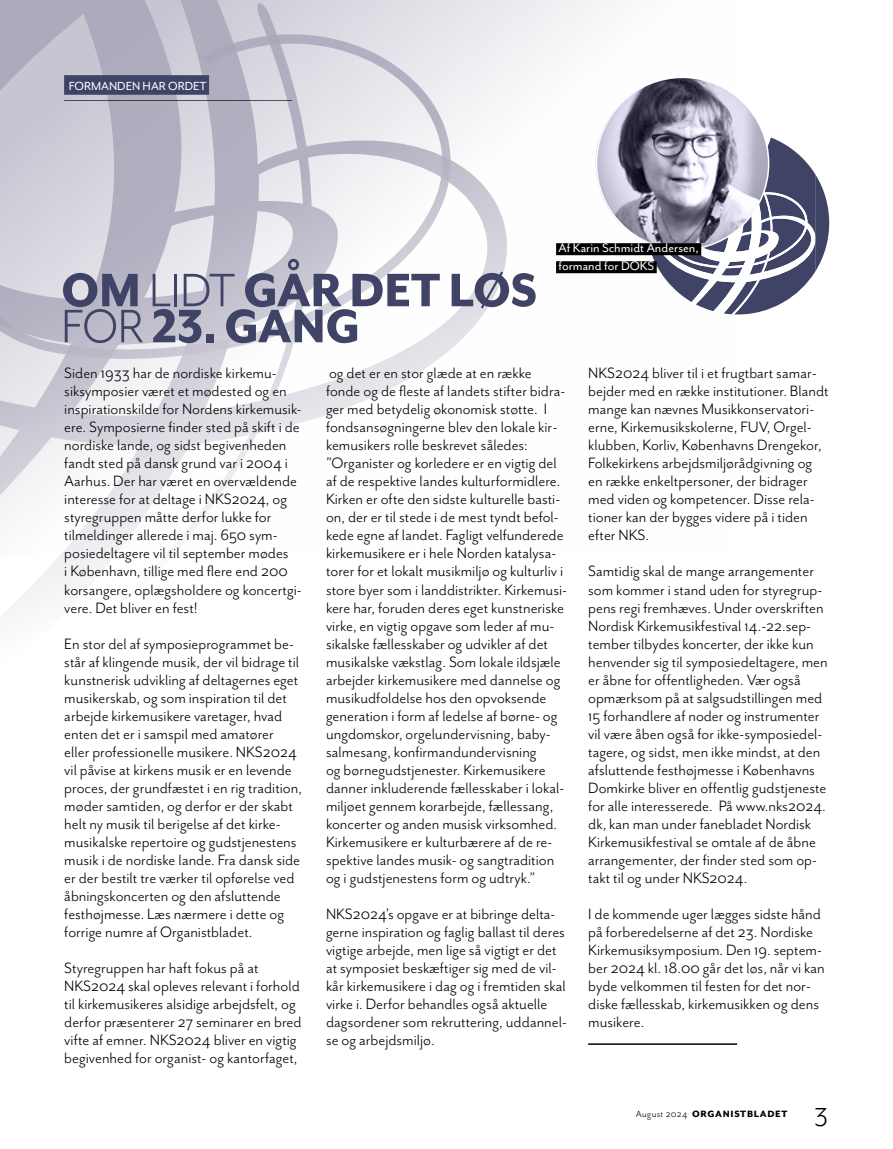
<style>
.page{position:relative;width:893px;height:1149px;background:#fff}
.page>*{position:absolute;margin:0;border:0;box-sizing:border-box;transform-origin:0 0}
.t1{font:800 54px "Mr Eaves Mod OT";letter-spacing:-.01em;color:#3f4366;scale:.96 1}
.t2{font:30px "Mr Eaves San OT";color:#000}
.BRØD_A{font:17.25px/18px "Mr Eaves San OT";color:#000}
.BRØD_A-2{font:14.25px/18px "Mr Eaves San OT";color:#fff}
.BRØD_A-3{font:700 13.5px "Mr Eaves Mod OT";color:#000}
.BRØD_A-4{font:13.5px "Mr Eaves Mod OT";color:#fff}
.t3{font:800 10.5px "Mr Eaves Mod OT";letter-spacing:.07em;color:#000}
.s1{font-weight:400}
.s2{font-family:"Mr Eaves San OT";font-weight:400}
</style>
<div class="page">
<hr style="left:0;top:0;width:1px;height:1148px;background:#5582af">
<svg style="left:387px;top:0;width:172px;height:390px"></svg>
<svg style="left:0;top:0;width:387px;height:804px"></svg>
<svg style="left:0;top:22px;width:464px;height:338px"></svg>
<div style="left:64px;top:75px;width:145px;height:20px;background:#3f4366"></div>
<svg style="left:622px;top:137px;width:207px;height:177px"></svg>
<img style="left:596px;top:80px;width:173px;height:163px">
<div style="left:556px;top:243px;width:145px;height:12px;background:#000"></div>
<div style="left:556px;top:261px;width:101px;height:12px;background:#000"></div>
<hr style="left:588px;top:1042px;width:149px;height:2px;background:#000">
<p class="BRØD_A-4" style="left:69px;top:79px;width:139px">FORMANDEN HAR ORDET</p>
<p class="BRØD_A-3" style="left:64px;top:88px;width:230px">_________________________________________________</p>
<p class="BRØD_A-2" style="left:559px;top:239px;width:142px">Af Karin Schmidt Andersen, formand for DOKS</p>
<p class="t1" style="left:61px;top:261px;width:497px">OM <span class="s1">LIDT</span> GÅR DET LØS</p>
<p class="t1" style="left:61px;top:297px;width:313px"><span class="s1">FOR</span> 23. GANG</p>
<p class="BRØD_A" style="left:64px;top:364px;width:239px">Siden 1933 har de nordiske kirkemu&shy;siksymposier været et mødested og en inspirationskilde for Nordens kirkemusik&shy;ere. Symposierne finder sted på skift i de nordiske lande, og sidst begivenheden fandt sted på dansk grund var i 2004 i Aarhus. Der har været en overvældende interesse for at deltage i NKS2024, og styregruppen måtte derfor lukke for tilmeldinger allerede i maj. 650 sym&shy;posiedeltagere vil til september mødes<br>i København, tillige med flere end 200 korsangere, oplægsholdere og koncertgi&shy;vere. Det bliver en fest!</p>
<p class="BRØD_A" style="left:64px;top:634px;width:239px">En stor del af symposieprogrammet be&shy;står af klingende musik, der vil bidrage til kunstnerisk udvikling af deltagernes eget musikerskab, og som inspiration til det arbejde kirkemusikere varetager, hvad enten det er i samspil med amatører eller professionelle musikere. NKS2024 vil påvise at kirkens musik er en levende proces, der grundfæstet i en rig tradition, møder samtiden, og derfor er der skabt helt ny musik til berigelse af det kirke&shy;musikalske repertoire og gudstjenestens musik i de nordiske lande. Fra dansk side er der bestilt tre værker til opførelse ved åbningskoncerten og den afsluttende festhøjmesse. Læs nærmere i dette og forrige numre af Organistbladet.</p>
<p class="BRØD_A" style="left:64px;top:958px;width:239px">Styregruppen har haft fokus på at NKS2024 skal opleves relevant i forhold til kirkemusikeres alsidige arbejdsfelt, og derfor præsenterer 27 seminarer en bred vifte af emner. NKS2024 bliver en vigtig begivenhed for organist- og kantorfaget,</p>
<p class="BRØD_A" style="left:588px;top:364px;width:242px">NKS2024 bliver til i et frugtbart samar&shy;bejder med en række institutioner. Blandt mange kan nævnes Musikkonservatori&shy;erne, Kirkemusikskolerne, FUV, Orgel&shy;klubben, Korliv, Københavns Drengekor, Folkekirkens arbejdsmiljørådgivning og en række enkeltpersoner, der bidrager med viden og kompetencer. Disse rela&shy;tioner kan der bygges videre på i tiden efter NKS.</p>
<p class="BRØD_A" style="left:588px;top:562px;width:241px">Samtidig skal de mange arrangementer som kommer i stand uden for styregrup&shy;pens regi fremhæves. Under overskriften Nordisk Kirkemusikfestival 14.-22.sep&shy;tember tilbydes koncerter, der ikke kun henvender sig til symposiedeltagere, men er åbne for offentligheden. Vær også opmærksom på at salgsudstillingen med 15 forhandlere af noder og instrumenter vil være åben også for ikke-symposiedel&shy;tagere, og sidst, men ikke mindst, at den afsluttende festhøjmesse i Københavns Domkirke bliver en offentlig gudstjeneste for alle interesserede. På www.nks2024. dk, kan man under fanebladet Nordisk Kirkemusikfestival se omtale af de åbne arrangementer, der finder sted som op&shy;takt til og under NKS2024.</p>
<p class="BRØD_A" style="left:588px;top:904px;width:238px">I de kommende uger lægges sidste hånd på forberedelserne af det 23. Nordiske Kirkemusiksymposium. Den 19. septem&shy;ber 2024 kl. 18.00 går det løs, når vi kan byde velkommen til festen for det nor&shy;diske fællesskab, kirkemusikken og dens musikere.</p>
<p class="BRØD_A" style="left:326px;top:364px;width:242px">og det er en stor glæde at en række fonde og de fleste af landets stifter bidra&shy;ger med betydelig økonomisk støtte. I fondsansøgningerne blev den lokale kir&shy;kemusikers rolle beskrevet således: ”Organister og korledere er en vigtig del af de respektive landes kulturformidlere.<br>Kirken er ofte den sidste kulturelle basti&shy;on, der er til stede i de mest tyndt befol&shy;kede egne af landet. Fagligt velfunderede kirkemusikere er i hele Norden katalysa&shy;torer for et lokalt musikmiljø og kulturliv i store byer som i landdistrikter. Kirkemusi&shy;kere har, foruden deres eget kunstneriske virke, en vigtig opgave som leder af mu&shy;sikalske fællesskaber og udvikler af det musikalske vækstlag. Som lokale ildsjæle arbejder kirkemusikere med dannelse og musikudfoldelse hos den opvoksende generation i form af ledelse af børne- og ungdomskor, orgelundervisning, baby&shy;salmesang, konfirmandundervisning<br>og børnegudstjenester. Kirkemusikere danner inkluderende fællesskaber i lokal&shy;miljøet gennem korarbejde, fællessang, koncerter og anden musisk virksomhed.<br>Kirkemusikere er kulturbærere af de re&shy;spektive landes musik- og sangtradition og i gudstjenestens form og udtryk.”</p>
<p class="BRØD_A" style="left:326px;top:904px;width:242px">NKS2024’s opgave er at bibringe delta&shy;gerne inspiration og faglig ballast til deres vigtige arbejde, men lige så vigtigt er det at symposiet beskæftiger sig med de vil&shy;kår kirkemusikere i dag og i fremtiden skal virke i. Derfor behandles også aktuelle dagsordener som rekruttering, uddannel&shy;se og arbejdsmiljø.</p>
<p class="t3" style="left:636px;top:1107px;width:153px"><span class="s2">August 2024</span> ORGANISTBLADET</p>
<h2 class="t2" style="left:814px;top:1100px;width:15px">3</h2>
</div>
